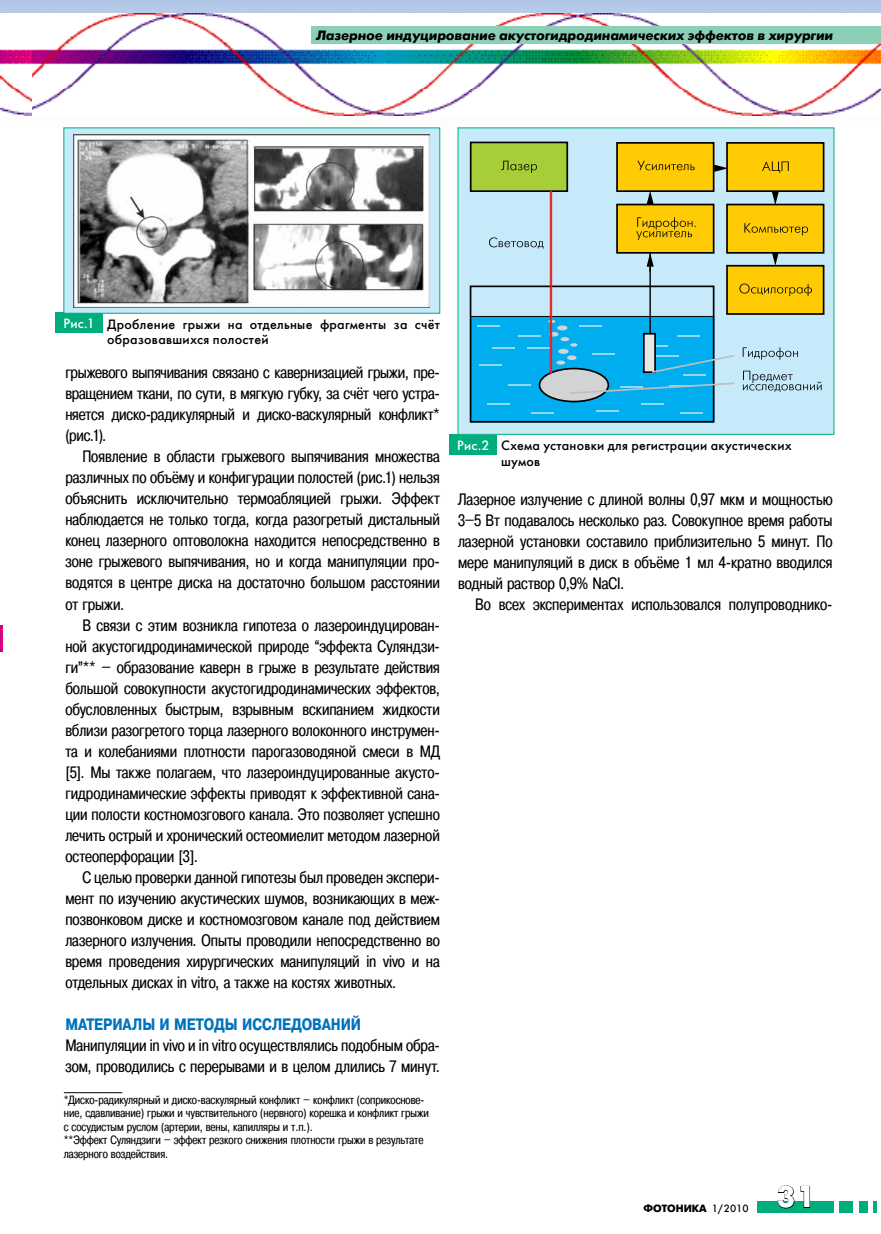
<style>
.page{position:relative;width:881px;height:1234px;background:#fff}
.page>*{position:absolute;margin:0;border:0;box-sizing:border-box;transform-origin:0 0}
.t1{font:700 30px "Futuris C";color:#fff}
.t2{font:16.5px/21px "Pragmatica Cond C";color:#000;text-align:justify}
.t3{font:700 16.5px "Pragmatica Cond C";letter-spacing:.005em;color:#0072bc}
.t4{font:13.5px/15px "Futuris C";letter-spacing:.02em;color:#000}
.t5{font:italic 700 13.5px "Futuris C";color:#000}
.t6{font:12px/13.5px "Pragmatica Cond C";letter-spacing:-.005em;color:#000}
.t7{font:700 10.5px "Futuris C";color:#000}
.s1{color:#fff}
.s2{font-weight:400}
</style>
<div class="page">
<div style="left:757px;top:1201px;width:76px;height:11px;background:#00ad7d"></div>
<div style="left:839px;top:1201px;width:13px;height:11px;background:#00ad7d"></div>
<div style="left:858px;top:1201px;width:9px;height:11px;background:#00ad7d"></div>
<svg style="left:873px;top:1201px;width:3px;height:11px"></svg>
<svg style="left:777px;top:1185px;width:33px;height:23px"></svg>
<img style="left:0;top:0;width:880px;height:128px">
<img style="left:31px;top:13px;width:849px;height:102px">
<div style="left:311px;top:27px;width:569px;height:17px;background:#8ccfb7"></div>
<img style="left:0;top:625px;width:2px;height:26px">
<div style="left:56px;top:313px;width:47px;height:20px;background:#00ad7d"></div>
<div style="left:64px;top:128px;width:376px;height:185px;background:#c7eafb"></div>
<div style="left:449px;top:434px;width:47px;height:20px;background:#00ad7d"></div>
<div style="left:458px;top:128px;width:375px;height:306px;background:#c7eafb"></div>
<svg style="left:821px;top:265px;width:3px;height:50px"></svg>
<div style="left:470px;top:316px;width:243px;height:106px;background:#00aeef;border:1px solid #000"></div>
<div style="left:469px;top:285px;width:245px;height:137px;border:2px solid #000"></div>
<div style="left:539px;top:368px;width:69px;height:33px;background:#d1d3d4;border-radius:50%"></div>
<div style="left:538px;top:367px;width:71px;height:35px;border:2px solid #000;border-radius:50%"></div>
<svg style="left:531px;top:413px;width:22px;height:1px"></svg>
<svg style="left:641px;top:403px;width:22px;height:1px"></svg>
<svg style="left:596px;top:411px;width:22px;height:1px"></svg>
<svg style="left:680px;top:412px;width:22px;height:1px"></svg>
<svg style="left:487px;top:403px;width:22px;height:1px"></svg>
<div style="left:469px;top:141px;width:99px;height:51px;background:#a6ce39;border:2px solid #000"></div>
<svg style="left:821px;top:204px;width:3px;height:49px"></svg>
<svg style="left:726px;top:142px;width:98px;height:50px"></svg>
<div style="left:616px;top:142px;width:98px;height:50px;background:#050606"></div>
<svg style="left:477px;top:143px;width:344px;height:252px"></svg>
<img style="left:73px;top:134px;width:356px;height:173px">
<hr style="left:64px;top:1092px;width:58px;height:1px;background:#000">
<img style="left:0;top:13px;width:31px;height:102px">
<p class="t5" style="left:316px;top:28px;width:518px">Лазерное индуцирование акустогидродинамических эффектов в хирургии</p>
<p class="t4" style="left:107px;top:316px;width:334px;text-indent:-43px"><span class="s1">Рис.1</span> Дробление грыжи на отдельные фрагменты за счёт образовавшихся полостей</p>
<p class="t2" style="left:65px;top:362px;width:376px">грыжевого выпячивания связано с кавернизацией грыжи, пре&shy;вращением ткани, по сути, в мягкую губку, за счёт чего устра&shy;няется диско-радикулярный и диско-васкулярный конфликт* (рис.1).</p>
<p class="t2" style="left:65px;top:446px;width:376px;text-indent:17px">Появление в области грыжевого выпячивания множества различных по объёму и конфигурации полостей (рис.1) нельзя объяснить исключительно термоабляцией грыжи. Эффект наблюдается не только тогда, когда разогретый дистальный конец лазерного оптоволокна находится непосредственно в зоне грыжевого выпячивания, но и когда манипуляции про&shy;водятся в центре диска на достаточно большом расстоянии от грыжи.</p>
<p class="t2" style="left:65px;top:614px;width:376px;text-indent:17px">В связи с этим возникла гипотеза о лазероиндуцирован&shy;ной акустогидродинамической природе “эффекта Суляндзи&shy;ги”** – образование каверн в грыже в результате действия большой совокупности акустогидродинамических эффектов, обусловленных быстрым, взрывным вскипанием жидкости вблизи разогретого торца лазерного волоконного инструмен&shy;та и колебаниями плотности парогазоводяной смеси в МД [5]. Мы также полагаем, что лазероиндуцированные акусто&shy;гидродинамические эффекты приводят к эффективной сана&shy;ции полости костномозгового канала. Это позволяет успешно лечить острый и хронический остеомиелит методом лазерной остеоперфорации [3].</p>
<p class="t2" style="left:65px;top:866px;width:376px;text-indent:17px">С целью проверки данной гипотезы был проведен экспери&shy;мент по изучению акустических шумов, возникающих в меж&shy;позвонковом диске и костномозговом канале под действием лазерного излучения. Опыты проводили непосредственно во время проведения хирургических манипуляций in vivo и на отдельных дисках in vitro, а также на костях животных.</p>
<p class="t3" style="left:65px;top:1014px;width:297px">Материалы и методы исследований</p>
<p class="t2" style="left:65px;top:1034px;width:376px">Манипуляции in vivo и in vitro осуществлялись подобным обра&shy;зом, проводились с перерывами и в целом длились 7 минут.</p>
<p class="t6" style="left:64px;top:1092px;width:366px">*Диско-радикулярный и диско-васкулярный конфликт – конфликт (соприкоснове&shy;ние, сдавливание) грыжи и чувствительного (нервного) корешка и конфликт грыжи с сосудистым руслом (артерии, вены, капилляры и т.п.).<br>**Эффект Суляндзиги – эффект резкого снижения плотности грыжи в результате лазерного воздействия.</p>
<p class="t4" style="left:501px;top:437px;width:292px;line-height:15.8px;text-indent:-44px"><span class="s1">Рис.2</span> Схема установки для регистрации акустических шумов</p>
<p class="t2" style="left:458px;top:488px;width:376px">Лазерное излучение с длиной волны 0,97 мкм и мощностью 3–5 Вт подавалось несколько раз. Совокупное время работы лазерной установки составило приблизительно 5 минут. По мере манипуляций в диск в объёме 1 мл 4-кратно вводился водный раствор 0,9% NаCI.</p>
<p class="t2" style="left:475px;top:593px;width:359px">Во всех экспериментах использовался полупроводнико-</p>
<p class="t7" style="left:643px;top:1202px;width:107px">ФОТОНИКА <span class="s2">1/2010</span></p>
<h1 class="t1" style="left:777px;top:1179px;width:39px">31</h1>
</div>
